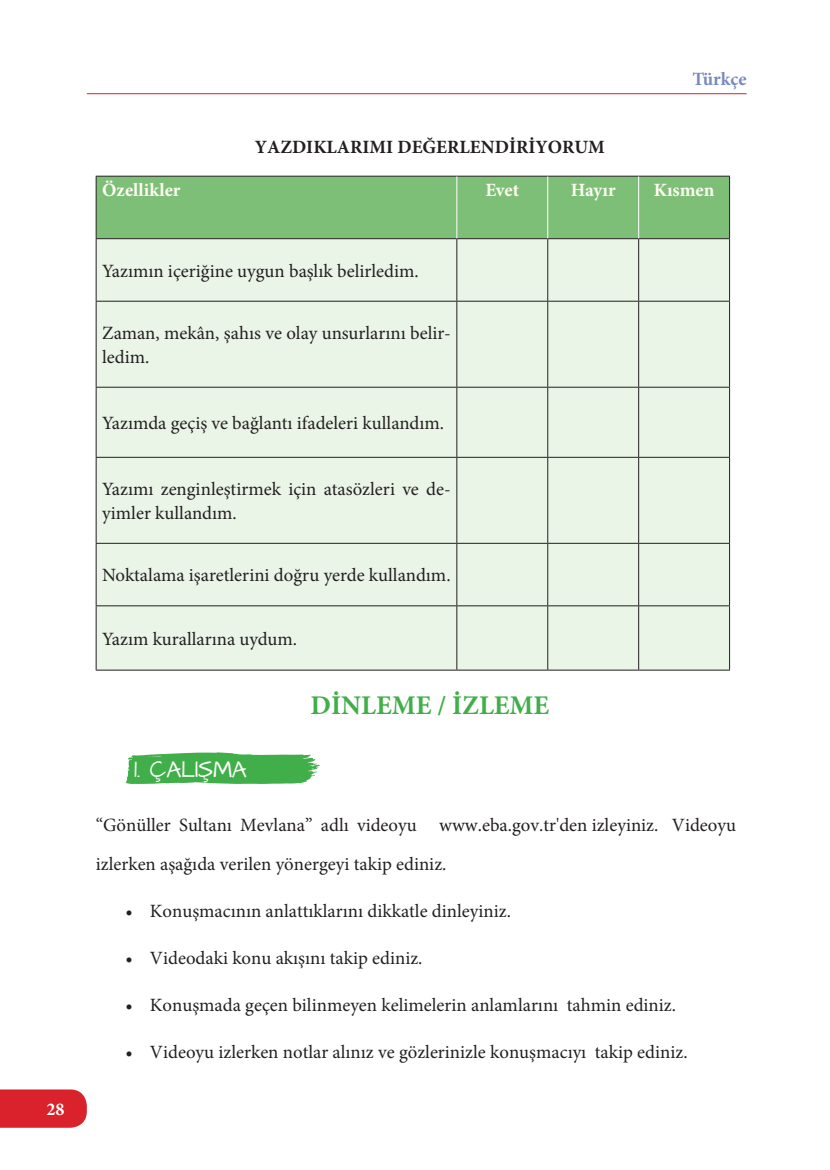
<style>
.page{position:relative;width:830px;height:1170px;background:#fff}
.page>*{position:absolute;margin:0;border:0;box-sizing:border-box;transform-origin:0 0}
.metin{font:700 27px "Minion Pro";color:#40ae49}
.metin-2{font:18.75px/23.4px "Minion Pro";color:#231f20}
.metin-3{font:700 18.75px "Minion Pro";color:#231f20}
.t1{font:700 18.75px "Minion Pro";color:#fffef4}
.t2{font:18.75px "Architects Daughter";color:#fff}
.t3{font:700 18.75px "Minion Pro";color:#7a89bc}
.t4{font:700 18px "Minion Pro";color:#fff}
</style>
<div class="page">
<hr style="left:87px;top:93px;width:659px;height:1px;background:#d9222b">
<div style="left:0;top:1089px;width:87px;height:38px;background:#d9222b"></div>
<div style="left:97px;top:177px;width:631px;height:61px;background:#7dbf76"></div>
<div style="left:97px;top:239px;width:631px;height:430px;background:#eaf4e7"></div>
<hr style="left:96px;top:176px;width:360px;height:1px;background:#231f20">
<hr style="left:96px;top:176px;width:1px;height:62px;background:#231f20">
<hr style="left:456px;top:176px;width:91px;height:1px;background:#231f20">
<hr style="left:547px;top:176px;width:91px;height:1px;background:#231f20">
<hr style="left:638px;top:176px;width:91px;height:1px;background:#231f20">
<hr style="left:728px;top:176px;width:1px;height:62px;background:#231f20">
<hr style="left:96px;top:238px;width:360px;height:1px;background:#231f20">
<hr style="left:96px;top:239px;width:1px;height:62px;background:#231f20">
<hr style="left:456px;top:238px;width:91px;height:1px;background:#231f20">
<hr style="left:456px;top:239px;width:1px;height:62px;background:#231f20">
<hr style="left:547px;top:238px;width:91px;height:1px;background:#231f20">
<hr style="left:547px;top:239px;width:1px;height:62px;background:#231f20">
<hr style="left:638px;top:238px;width:91px;height:1px;background:#231f20">
<hr style="left:638px;top:239px;width:1px;height:62px;background:#231f20">
<hr style="left:728px;top:239px;width:1px;height:62px;background:#231f20">
<hr style="left:96px;top:301px;width:360px;height:1px;background:#231f20">
<hr style="left:96px;top:301px;width:1px;height:86px;background:#231f20">
<hr style="left:456px;top:301px;width:91px;height:1px;background:#231f20">
<hr style="left:456px;top:301px;width:1px;height:86px;background:#231f20">
<hr style="left:547px;top:301px;width:91px;height:1px;background:#231f20">
<hr style="left:547px;top:301px;width:1px;height:86px;background:#231f20">
<hr style="left:638px;top:301px;width:91px;height:1px;background:#231f20">
<hr style="left:638px;top:301px;width:1px;height:86px;background:#231f20">
<hr style="left:728px;top:301px;width:1px;height:86px;background:#231f20">
<hr style="left:96px;top:387px;width:360px;height:1px;background:#231f20">
<hr style="left:96px;top:387px;width:1px;height:70px;background:#231f20">
<hr style="left:456px;top:387px;width:91px;height:1px;background:#231f20">
<hr style="left:456px;top:387px;width:1px;height:70px;background:#231f20">
<hr style="left:547px;top:387px;width:91px;height:1px;background:#231f20">
<hr style="left:547px;top:387px;width:1px;height:70px;background:#231f20">
<hr style="left:638px;top:387px;width:91px;height:1px;background:#231f20">
<hr style="left:638px;top:387px;width:1px;height:70px;background:#231f20">
<hr style="left:728px;top:387px;width:1px;height:70px;background:#231f20">
<hr style="left:96px;top:457px;width:360px;height:1px;background:#231f20">
<hr style="left:96px;top:457px;width:1px;height:86px;background:#231f20">
<hr style="left:456px;top:457px;width:91px;height:1px;background:#231f20">
<hr style="left:456px;top:457px;width:1px;height:86px;background:#231f20">
<hr style="left:547px;top:457px;width:91px;height:1px;background:#231f20">
<hr style="left:547px;top:457px;width:1px;height:86px;background:#231f20">
<hr style="left:638px;top:457px;width:91px;height:1px;background:#231f20">
<hr style="left:638px;top:457px;width:1px;height:86px;background:#231f20">
<hr style="left:728px;top:457px;width:1px;height:86px;background:#231f20">
<hr style="left:96px;top:543px;width:360px;height:1px;background:#231f20">
<hr style="left:96px;top:543px;width:1px;height:62px;background:#231f20">
<hr style="left:456px;top:543px;width:91px;height:1px;background:#231f20">
<hr style="left:456px;top:543px;width:1px;height:62px;background:#231f20">
<hr style="left:547px;top:543px;width:91px;height:1px;background:#231f20">
<hr style="left:547px;top:543px;width:1px;height:62px;background:#231f20">
<hr style="left:638px;top:543px;width:91px;height:1px;background:#231f20">
<hr style="left:638px;top:543px;width:1px;height:62px;background:#231f20">
<hr style="left:728px;top:543px;width:1px;height:62px;background:#231f20">
<hr style="left:96px;top:605px;width:360px;height:1px;background:#231f20">
<hr style="left:96px;top:606px;width:1px;height:63px;background:#231f20">
<hr style="left:456px;top:605px;width:91px;height:1px;background:#231f20">
<hr style="left:456px;top:606px;width:1px;height:63px;background:#231f20">
<hr style="left:547px;top:605px;width:91px;height:1px;background:#231f20">
<hr style="left:547px;top:606px;width:1px;height:63px;background:#231f20">
<hr style="left:638px;top:605px;width:91px;height:1px;background:#231f20">
<hr style="left:638px;top:606px;width:1px;height:63px;background:#231f20">
<hr style="left:728px;top:606px;width:1px;height:63px;background:#231f20">
<hr style="left:96px;top:669px;width:360px;height:1px;background:#231f20">
<hr style="left:456px;top:669px;width:91px;height:1px;background:#231f20">
<hr style="left:547px;top:669px;width:91px;height:1px;background:#231f20">
<hr style="left:638px;top:669px;width:91px;height:1px;background:#231f20">
<hr style="left:456px;top:176px;width:1px;height:62px;background:#fff">
<hr style="left:547px;top:176px;width:1px;height:62px;background:#fff">
<hr style="left:638px;top:176px;width:1px;height:62px;background:#fff">
<svg style="left:125px;top:752px;width:194px;height:32px;background:#59b861"></svg>
<p class="t4" style="left:46px;top:1096px;width:20px">28</p>
<p class="metin-3" style="left:255px;top:133px;width:351px">YAZDIKLARIMI DEĞERLENDİRİYORUM</p>
<p class="t3" style="left:692px;top:65px;width:56px">Türkçe</p>
<p class="t1" style="left:102px;top:176px;width:80px">Özellikler</p>
<p class="t1" style="left:485px;top:176px;width:35px">Evet</p>
<p class="t1" style="left:570px;top:176px;width:46px">Hayır</p>
<p class="t1" style="left:653px;top:176px;width:62px">Kısmen</p>
<p class="metin-2" style="left:102px;top:259px;width:318px">Yazımın içeriğine uygun başlık belirledim.</p>
<p class="metin-2" style="left:102px;top:321px;width:350px">Zaman, mekân, şahıs ve olay unsurlarını belir&shy;ledim.</p>
<p class="metin-2" style="left:102px;top:411px;width:343px">Yazımda geçiş ve bağlantı ifadeleri kullandım.</p>
<p class="metin-2" style="left:102px;top:477px;width:350px">Yazımı zenginleştirmek için atasözleri ve de&shy;yimler kullandım.</p>
<p class="metin-2" style="left:102px;top:563px;width:350px">Noktalama işaretlerini doğru yerde kullandım.</p>
<p class="metin-2" style="left:102px;top:627px;width:196px">Yazım kurallarına uydum.</p>
<p class="metin" style="left:310px;top:686px;width:240px">DİNLEME / İZLEME</p>
<p class="t2" style="left:134px;top:756px;width:114px">1. ÇALIŞMA</p>
<p class="metin-2" style="left:96px;top:813px;width:322px">“Gönüller Sultanı Mevlana” adlı videoyu</p>
<p class="metin-2" style="left:96px;top:805px;width:641px;line-height:38.7px;text-indent:343px">www.eba.gov.tr'den izleyiniz. Videoyu izlerken aşağıda verilen yönergeyi takip ediniz.</p>
<p class="metin-2" style="left:126px;top:899px;width:386px">• Konuşmacının anlattıklarını dikkatle dinleyiniz.</p>
<p class="metin-2" style="left:126px;top:946px;width:298px">• Videodaki konu akışını takip ediniz.</p>
<p class="metin-2" style="left:126px;top:993px;width:551px">• Konuşmada geçen bilinmeyen kelimelerin anlamlarını tahmin ediniz.</p>
<p class="metin-2" style="left:126px;top:1040px;width:563px">• Videoyu izlerken notlar alınız ve gözlerinizle konuşmacıyı takip ediniz.</p>
</div>
